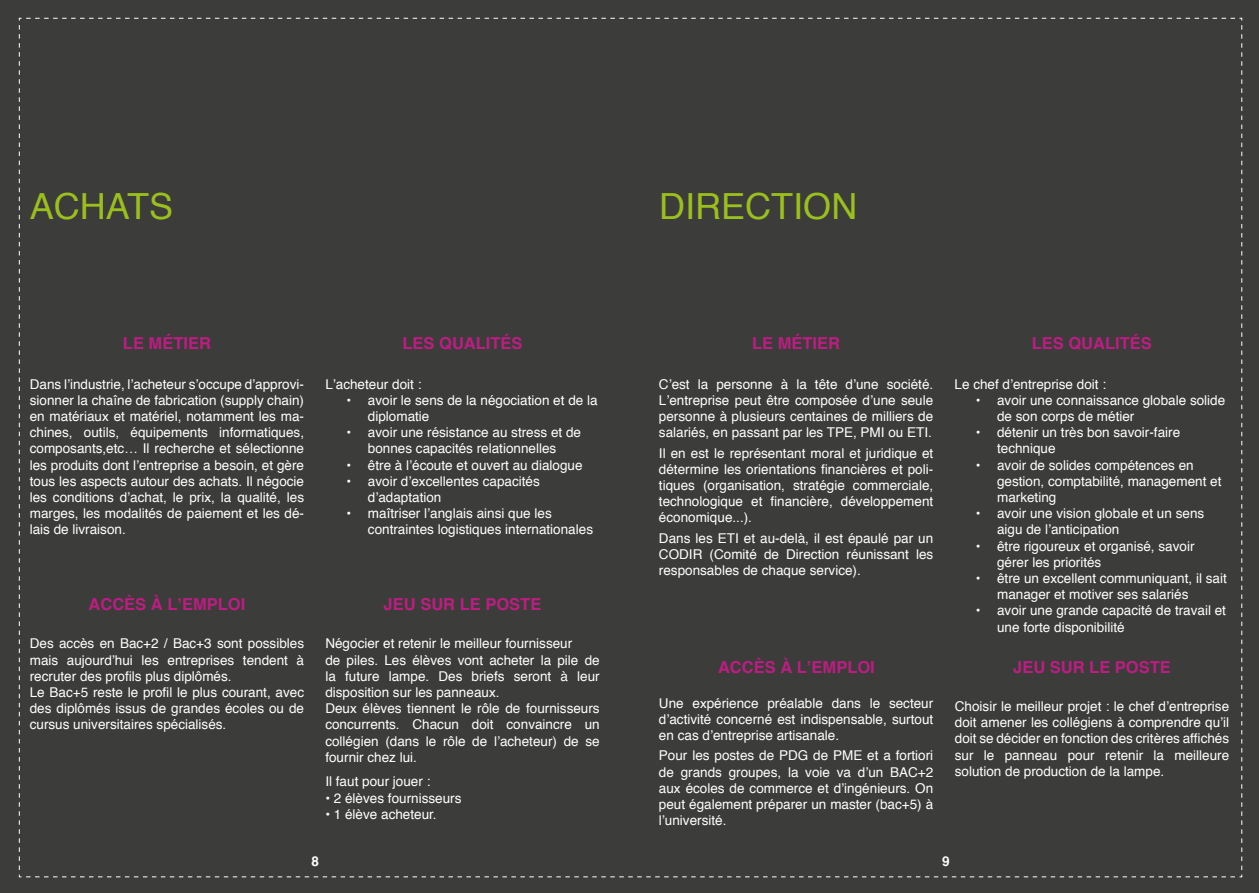
<style>
.page{position:relative;width:1259px;height:893px;background:#3c3c3b}
.page>*{position:absolute;margin:0;border:0;box-sizing:border-box;transform-origin:0 0}
.t1{font:36px "Helvetica";color:#9bbf1d}
.t2{font:700 16.5px "Helvetica";color:#bd1d82}
.t3{font:13.5px/16.2px "Helvetica";color:#fff}
.t4{font:700 13.5px "Helvetica";color:#fff}
</style>
<div class="page">
<svg style="left:26px;top:877px;width:1209px;height:1px"></svg>
<h1 class="t1" style="left:30px;top:178px;width:145px">ACHATS</h1>
<p class="t2" style="left:123px;top:330px;width:90px">LE MÉTIER</p>
<p class="t2" style="left:402px;top:330px;width:122px">LES QUALITÉS</p>
<p class="t3" style="left:30px;top:376px;width:276px;text-align:justify">Dans l’industrie, l’acheteur s’occupe d’approvi&shy;sionner la chaîne de fabrication (supply chain) en matériaux et matériel, notamment les ma&shy;chines, outils, équipements informatiques, composants,etc… Il recherche et sélectionne les produits dont l’entreprise a besoin, et gère tous les aspects autour des achats. Il négocie les conditions d’achat, le prix, la qualité, les marges, les modalités de paiement et les dé&shy;lais de livraison.</p>
<p class="t3" style="left:325px;top:376px;width:98px">L’acheteur doit :</p>
<p class="t3" style="left:368px;top:392px;width:231px;text-indent:-21px">• avoir le sens de la négociation et de la diplomatie</p>
<p class="t3" style="left:347px;top:425px;width:236px;text-align:center">• avoir une résistance au stress et de bonnes capacités relationnelles</p>
<p class="t3" style="left:347px;top:457px;width:237px">• être à l’écoute et ouvert au dialogue</p>
<p class="t3" style="left:368px;top:473px;width:173px;text-indent:-21px">• avoir d’excellentes capacités d’adaptation</p>
<p class="t3" style="left:368px;top:506px;width:227px;text-indent:-21px">• maîtriser l’anglais ainsi que les contraintes logistiques internationales</p>
<p class="t2" style="left:89px;top:591px;width:158px">ACCÈS À L’EMPLOI</p>
<p class="t2" style="left:384px;top:591px;width:159px">JEU SUR LE POSTE</p>
<p class="t3" style="left:30px;top:636px;width:276px">Des accès en Bac+2 / Bac+3 sont possibles mais aujourd’hui les entreprises tendent à recruter des profils plus diplômés.<br>Le Bac+5 reste le profil le plus courant, avec des diplômés issus de grandes écoles ou de cursus universitaires spécialisés.</p>
<p class="t3" style="left:325px;top:636px;width:276px">Négocier et retenir le meilleur fournisseur<br>de piles. Les élèves vont acheter la pile de la future lampe. Des briefs seront à leur disposition sur les panneaux.<br>Deux élèves tiennent le rôle de fournisseurs concurrents. Chacun doit convaincre un collégien (dans le rôle de l’acheteur) de se fournir chez lui.</p>
<p class="t3" style="left:325px;top:774px;width:107px">Il faut pour jouer :</p>
<p class="t3" style="left:325px;top:790px;width:138px">• 2 élèves fournisseurs</p>
<p class="t3" style="left:325px;top:806px;width:113px">• 1 élève acheteur.</p>
<h1 class="t1" style="left:659px;top:178px;width:199px">DIRECTION</h1>
<p class="t2" style="left:752px;top:330px;width:90px">LE MÉTIER</p>
<p class="t3" style="left:659px;top:376px;width:276px;text-align:justify">C’est la personne à la tête d’une société.<br>L’entreprise peut être composée d’une seule personne à plusieurs centaines de milliers de salariés, en passant par les TPE, PMI ou ETI.</p>
<p class="t3" style="left:659px;top:445px;width:276px;text-align:justify">Il en est le représentant moral et juridique et détermine les orientations financières et poli&shy;tiques (organisation, stratégie commerciale, technologique et financière, développement économique...).</p>
<p class="t3" style="left:659px;top:530px;width:276px;text-align:justify">Dans les ETI et au-delà, il est épaulé par un CODIR (Comité de Direction réunissant les responsables de chaque service).</p>
<p class="t2" style="left:718px;top:653px;width:158px">ACCÈS À L’EMPLOI</p>
<p class="t3" style="left:659px;top:695px;width:276px;text-align:justify">Une expérience préalable dans le secteur d’activité concerné est indispensable, surtout en cas d’entreprise artisanale.</p>
<p class="t3" style="left:659px;top:748px;width:276px;text-align:justify">Pour les postes de PDG de PME et a fortiori de grands groupes, la voie va d’un BAC+2 aux écoles de commerce et d’ingénieurs. On peut également préparer un master (bac+5) à l’université.</p>
<p class="t2" style="left:1031px;top:330px;width:122px">LES QUALITÉS</p>
<p class="t3" style="left:954px;top:376px;width:153px">Le chef d’entreprise doit :</p>
<p class="t3" style="left:997px;top:392px;width:230px;text-indent:-21px">• avoir une connaissance globale solide de son corps de métier</p>
<p class="t3" style="left:997px;top:425px;width:185px;text-indent:-21px">• détenir un très bon savoir-faire technique</p>
<p class="t3" style="left:997px;top:457px;width:226px;text-indent:-21px">• avoir de solides compétences en gestion, comptabilité, management et marketing</p>
<p class="t3" style="left:997px;top:506px;width:209px;text-indent:-21px">• avoir une vision globale et un sens aigu de l’anticipation</p>
<p class="t3" style="left:997px;top:538px;width:199px;text-indent:-21px">• être rigoureux et organisé, savoir gérer les priorités</p>
<p class="t3" style="left:997px;top:571px;width:231px;text-indent:-21px">• être un excellent communiquant, il sait manager et motiver ses salariés</p>
<p class="t3" style="left:997px;top:603px;width:230px;text-indent:-21px">• avoir une grande capacité de travail et une forte disponibilité</p>
<p class="t2" style="left:1013px;top:653px;width:159px">JEU SUR LE POSTE</p>
<p class="t3" style="left:955px;top:699px;width:276px;text-align:justify">Choisir le meilleur projet : le chef d’entreprise doit amener les collégiens à comprendre qu’il doit se décider en fonction des critères affichés sur le panneau pour retenir la meilleure solution de production de la lampe.</p>
<p class="t4" style="left:311px;top:850px;width:9px">8</p>
<p class="t4" style="left:942px;top:850px;width:9px">9</p>
</div>
